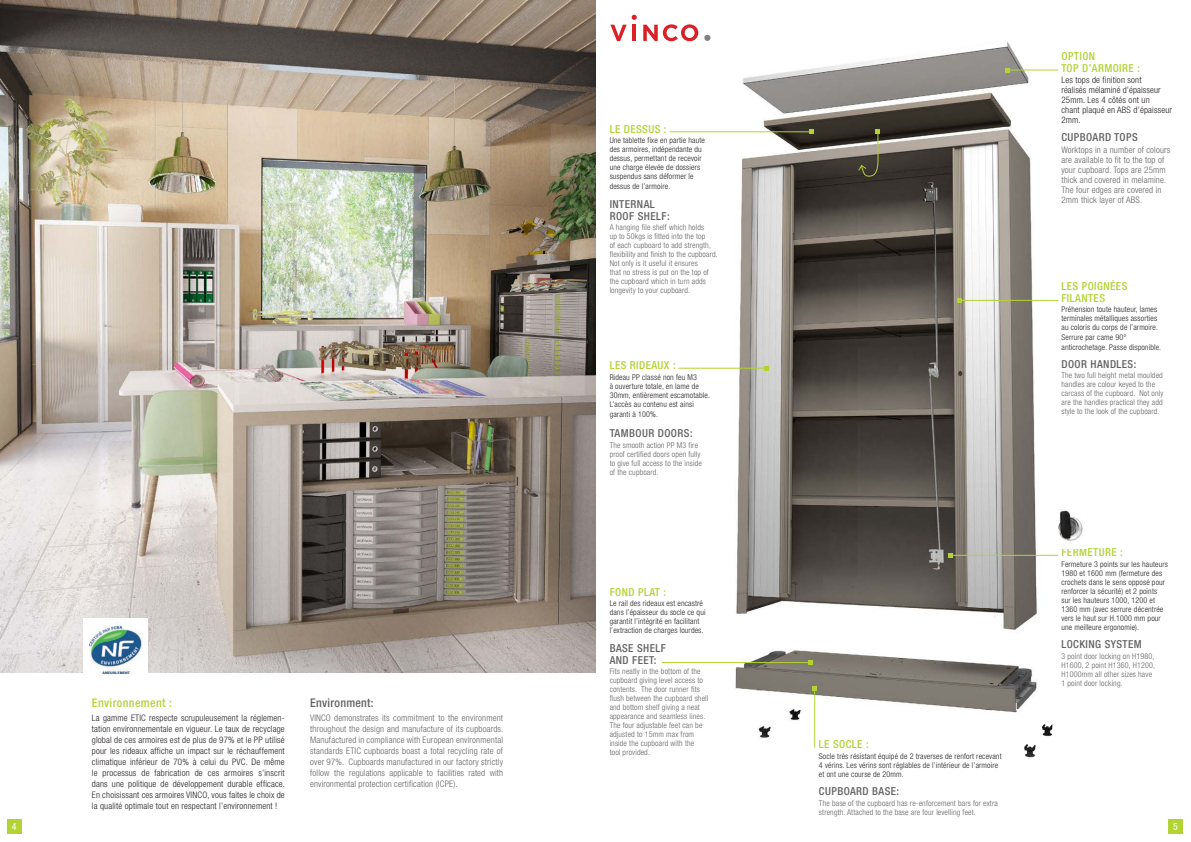
<style>
.page{position:relative;width:1191px;height:842px;background:#fff}
.page>*{position:absolute;margin:0;border:0;box-sizing:border-box;transform-origin:0 0}
.t1{font:500 condensed 12px "Helvetica Neue LT Std";letter-spacing:.03em;color:#b3d234}
.t2{font:500 condensed 12px "Helvetica Neue LT Std";letter-spacing:.02em;color:#636366}
.t3{font:500 condensed 11px/12px "Helvetica Neue LT Std";letter-spacing:.04em;color:#636366}
.t4{font:500 condensed 11px/12px "Helvetica Neue LT Std";letter-spacing:.04em;color:#b3d234}
.t5{font:condensed 10px "Helvetica Neue LT Std";color:#fff}
.t6{font:300 condensed 9px/11px "Helvetica Neue LT Std";letter-spacing:.02em;color:#231f20;text-align:justify}
.t7{font:300 condensed 9px/11px "Helvetica Neue LT Std";letter-spacing:.02em;color:#636366;text-align:justify}
.t8{font:300 condensed 8px/9px "Helvetica Neue LT Std";letter-spacing:.02em;color:#636366}
.t9{font:300 condensed 8px/9px "Helvetica Neue LT Std";letter-spacing:.02em;color:#231f20}
</style>
<div class="page">
<img style="left:1058px;top:510px;width:25px;height:31px">
<img style="left:0;top:0;width:595px;height:673px">
<img style="left:698px;top:31px;width:349px;height:717px">
<hr style="left:669px;top:131px;width:143px;height:1px;background:#b3d234">
<svg style="left:810px;top:130px;width:4px;height:4px"></svg>
<hr style="left:814px;top:689px;width:1px;height:59px;background:#b3d234">
<svg style="left:812px;top:687px;width:4px;height:4px"></svg>
<hr style="left:678px;top:368px;width:88px;height:1px;background:#b3d234">
<svg style="left:764px;top:366px;width:4px;height:4px"></svg>
<hr style="left:959px;top:300px;width:99px;height:1px;background:#b3d234">
<svg style="left:957px;top:298px;width:4px;height:4px"></svg>
<hr style="left:950px;top:555px;width:108px;height:1px;background:#b3d234">
<svg style="left:948px;top:553px;width:4px;height:4px"></svg>
<hr style="left:1007px;top:70px;width:51px;height:1px;background:#b3d234">
<svg style="left:1005px;top:68px;width:4px;height:4px"></svg>
<hr style="left:662px;top:662px;width:148px;height:1px;background:#b3d234">
<svg style="left:808px;top:660px;width:4px;height:4px"></svg>
<div style="left:1168px;top:819px;width:14px;height:14px;background:#b3d234"></div>
<div style="left:7px;top:819px;width:14px;height:14px;background:#b3d234"></div>
<svg style="left:857px;top:129px;width:24px;height:49px"></svg>
<div style="left:83px;top:618px;width:64px;height:61px;background:#fff"></div>
<img style="left:89px;top:622px;width:53px;height:51px">
<img style="left:951px;top:713px;width:102px;height:45px">
<svg style="left:643px;top:25px;width:14px;height:16px"></svg>
<svg style="left:663px;top:24px;width:35px;height:17px"></svg>
<svg style="left:704px;top:35px;width:6px;height:6px"></svg>
<svg style="left:610px;top:15px;width:27px;height:26px"></svg>
<p class="t1" style="left:92px;top:696px;width:82px">Environnement :</p>
<p class="t6" style="left:92px;top:712px;width:195px">La gamme ETIC respecte scrupuleusement la réglemen&shy;tation environnementale en vigueur. Le taux de recyclage global de ces armoires est de plus de 97% et le PP utilisé pour les rideaux affiche un impact sur le réchauffement climatique inférieur de 70% à celui du PVC. De même le processus de fabrication de ces armoires s’inscrit dans une politique de développement durable efficace.<br>En choisissant ces armoires VINCO, vous faites le choix de la qualité optimale tout en respectant l’environnement !</p>
<p class="t2" style="left:310px;top:696px;width:65px">Environment:</p>
<p class="t7" style="left:310px;top:712px;width:195px">VINCO demonstrates its commitment to the environment throughout the design and manufacture of its cupboards.<br>Manufactured in compliance with European environmental standards ETIC cupboards boast a total recycling rate of over 97%. Cupboards manufactured in our factory strictly follow the regulations applicable to facilities rated with environmental protection certification (ICPE).</p>
<p class="t4" style="left:609px;top:123px;width:58px">LE DESSUS :</p>
<p class="t9" style="left:609px;top:136px;width:97px">Une tablette fixe en partie haute des armoires, indépendante du dessus, permettant de recevoir une charge élevée de dossiers suspendus sans déformer le</p>
<p class="t9" style="left:609px;top:182px;width:62px">dessus de l’armoire.</p>
<p class="t3" style="left:609px;top:197px;width:62px">INTERNAL<br>ROOF SHELF:</p>
<p class="t8" style="left:609px;top:223px;width:110px">A hanging file shelf which holds<br>up to 50kgs is fitted into the top<br>of each cupboard to add strength, flexibility and finish to the cupboard.<br>Not only is it useful it ensures<br>that no stress is put on the top of the cupboard which in turn adds longevity to your cupboard.</p>
<p class="t4" style="left:609px;top:359px;width:67px">LES RIDEAUX :</p>
<p class="t9" style="left:609px;top:372px;width:102px">Rideau PP classé non feu M3<br>à ouverture totale, en lame de<br>30mm, entièrement escamotable.<br>L’accès au contenu est ainsi</p>
<p class="t9" style="left:609px;top:409px;width:50px">garanti à 100%.</p>
<p class="t3" style="left:609px;top:427px;width:84px">TAMBOUR DOORS:</p>
<p class="t8" style="left:609px;top:440px;width:94px">The smooth action PP M3 fire proof certified doors open fully to give full access to the inside of the cupboard.</p>
<p class="t4" style="left:609px;top:586px;width:58px">FOND PLAT :</p>
<p class="t9" style="left:609px;top:599px;width:97px">Le rail des rideaux est encastré dans l’épaisseur du socle ce qui garantit l’intégrité en facilitant l’extraction de charges lourdes.</p>
<p class="t3" style="left:609px;top:641px;width:58px">BASE SHELF<br>AND FEET:</p>
<p class="t8" style="left:609px;top:667px;width:100px">Fits neatly in the bottom of the cupboard giving level access to contents. The door runner fits flush between the cupboard shell and bottom shelf giving a neat appearance and seamless lines.<br>The four adjustable feet can be adjusted to 15mm max from inside the cupboard with the<br>tool provided.</p>
<p class="t4" style="left:819px;top:738px;width:51px">LE SOCLE :</p>
<p class="t9" style="left:819px;top:751px;width:184px">Socle très résistant équipé de 2 traverses de renfort recevant<br>4 vérins. Les vérins sont réglables de l’intérieur de l’armoire et ont une course de 20mm.</p>
<p class="t3" style="left:819px;top:785px;width:82px">CUPBOARD BASE:</p>
<p class="t8" style="left:819px;top:798px;width:180px">The base of the cupboard has re-enforcement bars for extra strength. Attached to the base are four levelling feet.</p>
<p class="t4" style="left:1061px;top:49px;width:35px">OPTION</p>
<p class="t4" style="left:1061px;top:61px;width:80px">TOP D’ARMOIRE :</p>
<p class="t6" style="left:1061px;top:75px;width:112px;line-height:10px;text-align:left">Les tops de finition sont<br>réalisés mélaminé d’épaisseur<br>25mm. Les 4 côtés ont un<br>chant plaqué en ABS d’épaisseur<br>2mm.</p>
<p class="t3" style="left:1061px;top:131px;width:78px">CUPBOARD TOPS</p>
<p class="t7" style="left:1061px;top:145px;width:111px;line-height:10px;text-align:left">Worktops in a number of colours are available to fit to the top of your cupboard. Tops are 25mm thick and covered in melamine.<br>The four edges are covered in<br>2mm thick layer of ABS.</p>
<p class="t4" style="left:1061px;top:280px;width:67px">LES POIGNÉES<br>FILANTES</p>
<p class="t9" style="left:1061px;top:305px;width:98px;text-align:justify">Préhension toute hauteur, lames terminales métalliques assorties au coloris du corps de l’armoire.<br>Serrure par came 90°</p>
<p class="t9" style="left:1061px;top:342px;width:101px">anticrochetage. Passe disponible.</p>
<p class="t3" style="left:1061px;top:358px;width:76px">DOOR HANDLES:</p>
<p class="t8" style="left:1061px;top:371px;width:103px">The two full height metal moulded handles are colour keyed to the carcass of the cupboard. Not only are the handles practical they add style to the look of the cupboard.</p>
<p class="t4" style="left:1061px;top:546px;width:63px">FERMETURE :</p>
<p class="t9" style="left:1061px;top:559px;width:108px">Fermeture 3 points sur les hauteurs<br>1980 et 1600 mm (fermeture des crochets dans le sens opposé pour renforcer la sécurité) et 2 points sur les hauteurs 1000, 1200 et<br>1360 mm (avec serrure décentrée vers le haut sur H.1000 mm pour une meilleure ergonomie).</p>
<p class="t3" style="left:1061px;top:638px;width:82px">LOCKING SYSTEM</p>
<p class="t8" style="left:1061px;top:651px;width:95px">3 point door locking on H1980,<br>H1600, 2 point H1360, H1200,<br>H1000mm all other sizes have<br>1 point door locking.</p>
<p class="t5" style="left:12px;top:821px;width:6px">4</p>
<p class="t5" style="left:1173px;top:821px;width:6px">5</p>
</div>
